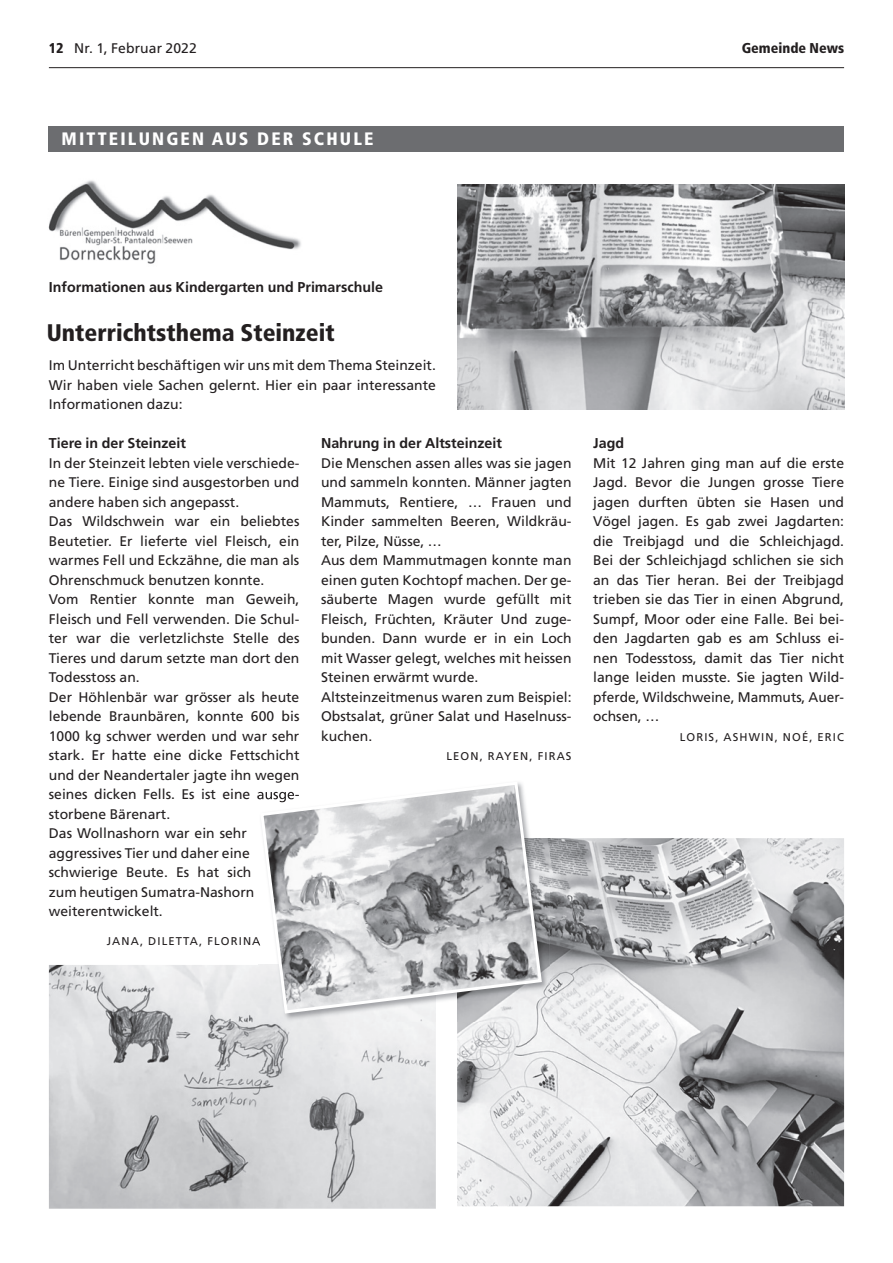
<style>
.page{position:relative;width:893px;height:1263px;background:#fff}
.page>*{position:absolute;margin:0;border:0;box-sizing:border-box;transform-origin:0 0}
.t1{font:900 condensed 24px "Frutiger LT";color:#231f20}
.t2{font:900 condensed 18px "Frutiger LT";letter-spacing:.12em;color:#fff}
.t3{font:700 14.25px "Frutiger LT";color:#231f20}
.t4{font:900 condensed 14.25px "Frutiger LT";color:#231f20}
.t5{font:13.95px/19.5px "Frutiger LT";color:#231f20}
.t6{font:11.25px "Frutiger LT";letter-spacing:.1em;color:#231f20}
.s1{font-weight:900;font-stretch:condensed;font-size:14.25px}
</style>
<div class="page">
<hr style="left:49px;top:67px;width:795px;height:1px;background:#231f20">
<img style="left:48px;top:180px;width:253px;height:84px">
<div style="left:49px;top:126px;width:795px;height:26px;background:#6c6d70"></div>
<img style="left:49px;top:965px;width:387px;height:244px">
<img style="left:457px;top:185px;width:387px;height:224px">
<img style="left:457px;top:838px;width:387px;height:368px">
<img style="left:259px;top:1015px;width:177px;height:6px">
<img style="left:457px;top:838px;width:92px;height:183px">
<svg style="left:259px;top:780px;width:284px;height:235px"></svg>
<p class="t5" style="left:49px;top:39px;width:149px"><span class="s1">12</span> Nr. 1, Februar 2022</p>
<p class="t4" style="left:742px;top:40px;width:104px">Gemeinde News</p>
<p class="t2" style="left:62px;top:128px;width:313px">MITTEILUNGEN AUS DER SCHULE</p>
<p class="t3" style="left:49px;top:279px;width:336px">Informationen aus Kindergarten und Primarschule</p>
<h1 class="t1" style="left:47px;top:318px;width:289px">Unterrichtsthema Steinzeit</h1>
<p class="t5" style="left:49px;top:356px;width:388px;text-align:justify">Im Unterricht beschäftigen wir uns mit dem Thema Steinzeit.<br>Wir haben viele Sachen gelernt. Hier ein paar interessante Informationen dazu:</p>
<p class="t3" style="left:49px;top:435px;width:139px">Tiere in der Steinzeit</p>
<p class="t5" style="left:49px;top:453px;width:252px">In der Steinzeit lebten viele verschiede&shy;ne Tiere. Einige sind ausgestorben und andere haben sich angepasst.<br>Das Wildschwein war ein beliebtes<br>Beutetier. Er lieferte viel Fleisch, ein warmes Fell und Eckzähne, die man als<br>Ohrenschmuck benutzen konnte.<br>Vom Rentier konnte man Geweih,<br>Fleisch und Fell verwenden. Die Schul&shy;ter war die verletzlichste Stelle des<br>Tieres und darum setzte man dort den<br>Todesstoss an.<br>Der Höhlenbär war grösser als heute lebende Braunbären, konnte 600 bis<br>1000 kg schwer werden und war sehr stark. Er hatte eine dicke Fettschicht und der Neandertaler jagte ihn wegen seines dicken Fells. Es ist eine ausge&shy;storbene Bärenart.<br>Das Wollnashorn war ein sehr<br>aggres sives Tier und daher eine schwierige Beute. Es hat sich<br>zum heutigen Sumatra-Nashorn weiterentwickelt.</p>
<p class="t6" style="left:107px;top:935px;width:155px">JANA, DILETTA, FLORINA</p>
<p class="t3" style="left:321px;top:435px;width:182px">Nahrung in der Altsteinzeit</p>
<p class="t5" style="left:321px;top:453px;width:252px">Die Menschen assen alles was sie jagen und sammeln konnten. Männer jagten<br>Mammuts, Rentiere, … Frauen und<br>Kinder sammelten Beeren, Wildkräu&shy;ter, Pilze, Nüsse, …<br>Aus dem Mammutmagen konnte man einen guten Kochtopf machen. Der ge&shy;säuberte Magen wurde gefüllt mit<br>Fleisch, Früchten, Kräuter Und zuge&shy;bunden. Dann wurde er in ein Loch mit Wasser gelegt, welches mit heissen<br>Steinen erwärmt wurde.<br>Altsteinzeitmenus waren zum Beispiel:<br>Obstsalat, grüner Salat und Haselnuss&shy;kuchen.</p>
<p class="t6" style="left:446px;top:750px;width:127px">LEON, RAYEN, FIRAS</p>
<p class="t3" style="left:593px;top:435px;width:32px">Jagd</p>
<p class="t5" style="left:593px;top:453px;width:252px;text-align:justify">Mit 12 Jahren ging man auf die erste Jagd. Bevor die Jungen grosse Tiere jagen durften übten sie Hasen und Vögel jagen. Es gab zwei Jagdarten: die Treibjagd und die Schleichjagd.<br>Bei der Schleichjagd schlichen sie sich an das Tier heran. Bei der Treibjagd trieben sie das Tier in einen Abgrund, Sumpf, Moor oder eine Falle. Bei bei&shy;den Jagdarten gab es am Schluss ei&shy;nen Todesstoss, damit das Tier nicht lange leiden musste. Sie jagten Wild&shy;pferde, Wildschweine, Mammuts, Auer&shy;ochsen, …</p>
<p class="t6" style="left:680px;top:730px;width:166px">LORIS, ASHWIN, NOÉ, ERIC</p>
</div>
